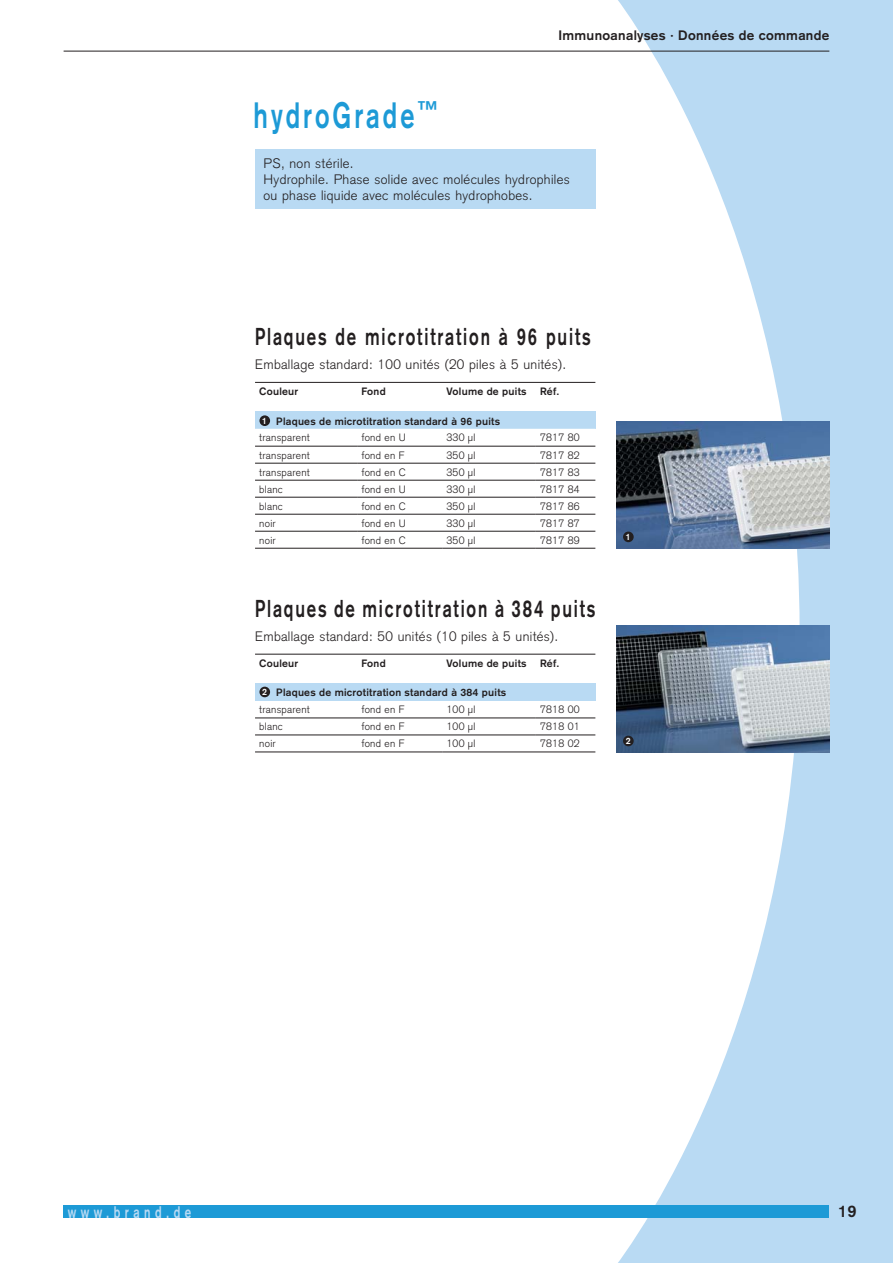
<style>
.page{position:relative;width:893px;height:1263px;background:#fff}
.page>*{position:absolute;margin:0;border:0;box-sizing:border-box;transform-origin:0 0}
.t1{font:700 36px "Akzidenz Grotesk";letter-spacing:.12em;color:#1d9ad6;scale:.7 1}
.t2{font:700 24px "Akzidenz Grotesk";letter-spacing:.11em;color:#231f20;scale:.7 1}
.t3{font:700 16.5px "Akzidenz Grotesk";letter-spacing:.385em;color:#b9daf3;scale:.7 1}
.t4{font:700 16.5px "Akzidenz Grotesk";color:#231f20}
.t5{font:300 13.5px/16.2px "Akzidenz Grotesk";letter-spacing:.025em;color:#231f20}
.t6{font:700 13.5px "Akzidenz Grotesk";letter-spacing:.025em;color:#231f20}
.t7{font:300 10.5px "Akzidenz Grotesk";letter-spacing:.025em;color:#231f20}
.t8{font:700 10.5px "Akzidenz Grotesk";letter-spacing:.025em;color:#231f20}
.t9{font:700 9px "Akzidenz Grotesk";color:#fff}
</style>
<div class="page">
<svg style="left:608px;top:0;width:284px;height:1263px;fill:#b9daf3"></svg>
<img style="left:616px;top:625px;width:213px;height:128px">
<img style="left:616px;top:421px;width:213px;height:128px">
<div style="left:255px;top:412px;width:340px;height:17px;background:#b9daf3"></div>
<svg style="left:255px;top:445px;width:340px;height:103px"></svg>
<div style="left:64px;top:1206px;width:765px;height:12px;background:#1d9ad6"></div>
<div style="left:255px;top:149px;width:340px;height:59px;background:#b9daf3"></div>
<div style="left:259px;top:415px;width:11px;height:11px;background:#231f20;border-radius:50%"></div>
<div style="left:255px;top:684px;width:340px;height:17px;background:#b9daf3"></div>
<div style="left:259px;top:687px;width:11px;height:10px;background:#231f20;border-radius:50%"></div>
<div style="left:623px;top:532px;width:10px;height:10px;background:#231f20;border-radius:50%"></div>
<div style="left:623px;top:736px;width:10px;height:10px;background:#231f20;border-radius:50%"></div>
<hr style="left:64px;top:51px;width:765px;height:1px;background:#231f20">
<hr style="left:536px;top:446px;width:59px;height:1px;background:#231f20">
<hr style="left:536px;top:463px;width:59px;height:1px;background:#231f20">
<hr style="left:536px;top:480px;width:59px;height:1px;background:#231f20">
<hr style="left:536px;top:497px;width:59px;height:1px;background:#231f20">
<hr style="left:536px;top:514px;width:59px;height:1px;background:#231f20">
<hr style="left:536px;top:531px;width:59px;height:1px;background:#231f20">
<hr style="left:536px;top:548px;width:59px;height:1px;background:#231f20">
<hr style="left:442px;top:548px;width:94px;height:1px;background:#231f20">
<hr style="left:255px;top:446px;width:102px;height:1px;background:#231f20">
<hr style="left:255px;top:463px;width:102px;height:1px;background:#231f20">
<hr style="left:255px;top:480px;width:102px;height:1px;background:#231f20">
<hr style="left:255px;top:497px;width:102px;height:1px;background:#231f20">
<hr style="left:255px;top:514px;width:102px;height:1px;background:#231f20">
<hr style="left:255px;top:531px;width:102px;height:1px;background:#231f20">
<hr style="left:255px;top:382px;width:340px;height:1px;background:#231f20">
<hr style="left:357px;top:446px;width:179px;height:1px;background:#231f20">
<hr style="left:357px;top:463px;width:179px;height:1px;background:#231f20">
<hr style="left:357px;top:497px;width:179px;height:1px;background:#231f20">
<hr style="left:357px;top:531px;width:179px;height:1px;background:#231f20">
<hr style="left:357px;top:480px;width:179px;height:1px;background:#231f20">
<hr style="left:357px;top:514px;width:179px;height:1px;background:#231f20">
<hr style="left:255px;top:548px;width:187px;height:1px;background:#231f20">
<hr style="left:536px;top:718px;width:59px;height:1px;background:#231f20">
<hr style="left:536px;top:735px;width:59px;height:1px;background:#231f20">
<hr style="left:442px;top:752px;width:153px;height:1px;background:#231f20">
<hr style="left:255px;top:718px;width:281px;height:1px;background:#231f20">
<hr style="left:255px;top:735px;width:281px;height:1px;background:#231f20">
<hr style="left:255px;top:654px;width:340px;height:1px;background:#231f20">
<hr style="left:255px;top:752px;width:187px;height:1px;background:#231f20">
<h1 class="t1" style="left:253px;top:102px;width:265px">hydroGrade<sup>™</sup></h1>
<p class="t6" style="left:558px;top:31px;width:272px">Immunoanalyses · Données de commande</p>
<p class="t5" style="left:263px;top:156px;width:308px">PS, non stérile.<br>Hydrophile. Phase solide avec molécules hydrophiles ou phase liquide avec molécules hydrophobes.</p>
<h2 class="t2" style="left:255px;top:328px;width:481px">Plaques de microtitration à 96 puits</h2>
<p class="t5" style="left:255px;top:358px;width:312px">Emballage standard: 100 unités (20 piles à 5 unités).</p>
<p class="t8" style="left:259px;top:387px;width:40px">Couleur</p>
<p class="t8" style="left:361px;top:387px;width:26px">Fond</p>
<p class="t8" style="left:446px;top:387px;width:81px">Volume de puits</p>
<p class="t8" style="left:540px;top:387px;width:21px">Réf.</p>
<p class="t8" style="left:276px;top:417px;width:225px">Plaques de microtitration standard à 96 puits</p>
<p class="t7" style="left:259px;top:434px;width:52px">transparent</p>
<p class="t7" style="left:361px;top:434px;width:46px">fond en U</p>
<p class="t7" style="left:446px;top:434px;width:30px">330 µl</p>
<p class="t7" style="left:540px;top:434px;width:41px">7817 80</p>
<p class="t7" style="left:259px;top:451px;width:52px">transparent</p>
<p class="t7" style="left:361px;top:451px;width:45px">fond en F</p>
<p class="t7" style="left:446px;top:451px;width:30px">350 µl</p>
<p class="t7" style="left:540px;top:451px;width:41px">7817 82</p>
<p class="t7" style="left:259px;top:468px;width:52px">transparent</p>
<p class="t7" style="left:361px;top:468px;width:46px">fond en C</p>
<p class="t7" style="left:446px;top:468px;width:30px">350 µl</p>
<p class="t7" style="left:540px;top:468px;width:41px">7817 83</p>
<p class="t7" style="left:259px;top:485px;width:25px">blanc</p>
<p class="t7" style="left:361px;top:485px;width:46px">fond en U</p>
<p class="t7" style="left:446px;top:485px;width:30px">330 µl</p>
<p class="t7" style="left:540px;top:485px;width:41px">7817 84</p>
<p class="t7" style="left:259px;top:502px;width:25px">blanc</p>
<p class="t7" style="left:361px;top:502px;width:46px">fond en C</p>
<p class="t7" style="left:446px;top:502px;width:30px">350 µl</p>
<p class="t7" style="left:540px;top:502px;width:41px">7817 86</p>
<p class="t7" style="left:259px;top:519px;width:18px">noir</p>
<p class="t7" style="left:361px;top:519px;width:46px">fond en U</p>
<p class="t7" style="left:446px;top:519px;width:30px">330 µl</p>
<p class="t7" style="left:540px;top:519px;width:41px">7817 87</p>
<p class="t7" style="left:259px;top:536px;width:18px">noir</p>
<p class="t7" style="left:361px;top:536px;width:46px">fond en C</p>
<p class="t7" style="left:446px;top:536px;width:30px">350 µl</p>
<p class="t7" style="left:540px;top:536px;width:41px">7817 89</p>
<p class="t9" style="left:262px;top:417px;width:7px">1</p>
<h2 class="t2" style="left:255px;top:600px;width:487px">Plaques de microtitration à 384 puits</h2>
<p class="t5" style="left:255px;top:630px;width:305px">Emballage standard: 50 unités (10 piles à 5 unités).</p>
<p class="t8" style="left:259px;top:659px;width:40px">Couleur</p>
<p class="t8" style="left:361px;top:659px;width:26px">Fond</p>
<p class="t8" style="left:446px;top:659px;width:81px">Volume de puits</p>
<p class="t8" style="left:540px;top:659px;width:21px">Réf.</p>
<p class="t8" style="left:276px;top:689px;width:231px">Plaques de microtitration standard à 384 puits</p>
<p class="t7" style="left:259px;top:706px;width:52px">transparent</p>
<p class="t7" style="left:361px;top:706px;width:45px">fond en F</p>
<p class="t7" style="left:446px;top:706px;width:30px">100 µl</p>
<p class="t7" style="left:540px;top:706px;width:41px">7818 00</p>
<p class="t7" style="left:259px;top:723px;width:25px">blanc</p>
<p class="t7" style="left:361px;top:723px;width:45px">fond en F</p>
<p class="t7" style="left:446px;top:723px;width:30px">100 µl</p>
<p class="t7" style="left:540px;top:723px;width:41px">7818 01</p>
<p class="t7" style="left:259px;top:740px;width:18px">noir</p>
<p class="t7" style="left:361px;top:740px;width:45px">fond en F</p>
<p class="t7" style="left:446px;top:740px;width:30px">100 µl</p>
<p class="t7" style="left:540px;top:740px;width:41px">7818 02</p>
<p class="t9" style="left:262px;top:688px;width:7px">2</p>
<p class="t9" style="left:625px;top:533px;width:7px">1</p>
<p class="t9" style="left:626px;top:737px;width:7px">2</p>
<h3 class="t3" style="left:68px;top:1206px;width:178px">www.brand.de</h3>
<h3 class="t4" style="left:837px;top:1206px;width:20px">19</h3>
</div>
